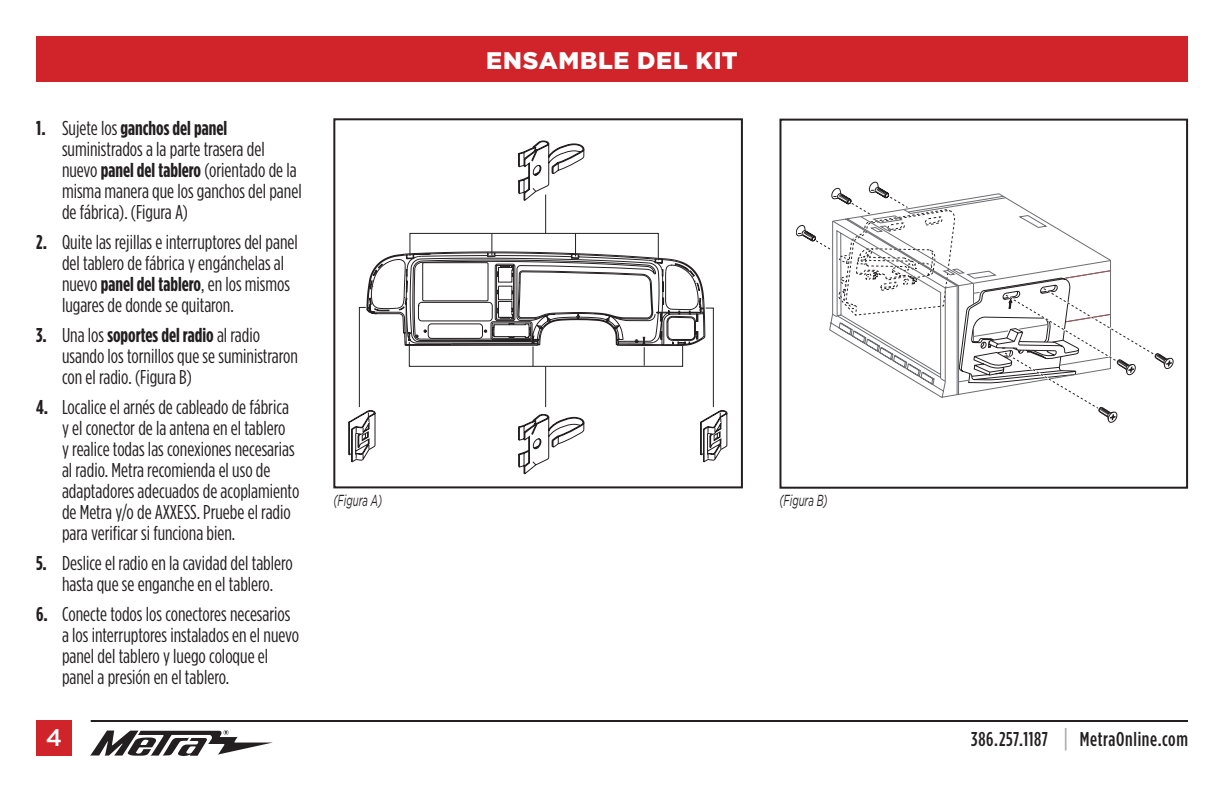
<style>
.page{position:relative;width:1224px;height:792px;background:#fff}
.page>*{position:absolute;margin:0;border:0;box-sizing:border-box;transform-origin:0 0}
.t1{font:900 24px "Gotham";letter-spacing:.03em;color:#fff}
.t2{font:500 24px "Gotham";color:#fff}
.t3{font:20px/21px "Gotham Condensed";color:#231f20}
.t4{font:500 20px "Gotham Condensed";letter-spacing:.03em;color:#231f20}
.t5{font:italic 16px "Gotham";color:#231f20;scale:.6 1}
.s1{font-weight:700}
.s2{font-size:26px;color:#a8a9ad}
</style>
<div class="page">
<div style="left:36px;top:36px;width:1152px;height:45px;background:#d1232a"></div>
<svg style="left:90px;top:730px;width:183px;height:26px"></svg>
<hr style="left:91px;top:720px;width:1097px;height:2px;background:#231f20">
<div style="left:36px;top:720px;width:36px;height:36px;background:#d1232a"></div>
<svg style="left:796px;top:182px;width:377px;height:241px"></svg>
<div style="left:779px;top:119px;width:409px;height:370px;border:2px solid #231f20"></div>
<div style="left:333px;top:118px;width:410px;height:370px;border:2px solid #231f20"></div>
<svg style="left:518px;top:141px;width:67px;height:60px"></svg>
<svg style="left:349px;top:233px;width:379px;height:241px"></svg>
<hr style="left:545px;top:195px;width:1px;height:38px;background:#231f20">
<hr style="left:545px;top:367px;width:1px;height:40px;background:#231f20">
<p class="t3" style="left:62px;top:117px;width:241px;text-indent:-26px"><span class="s1">1.</span> Sujete los <span class="s1">ganchos del panel </span>suministrados a la parte trasera del nuevo <span class="s1">panel del tablero</span> (orientado de la misma manera que los ganchos del panel de fábrica). (Figura A)</p>
<p class="t3" style="left:62px;top:231px;width:237px;text-indent:-26px"><span class="s1">2.</span> Quite las rejillas e interruptores del panel del tablero de fábrica y engánchelas al nuevo <span class="s1">panel del tablero</span>, en los mismos lugares de donde se quitaron.</p>
<p class="t3" style="left:62px;top:324px;width:237px;text-indent:-26px"><span class="s1">3.</span> Una los <span class="s1">soportes del radio</span> al radio usando los tornillos que se suministraron con el radio. (Figura B)</p>
<p class="t3" style="left:62px;top:396px;width:239px;text-indent:-26px"><span class="s1">4.</span> Localice el arnés de cableado de fábrica y el conector de la antena en el tablero<br>y realice todas las conexiones necesarias al radio. Metra recomienda el uso de adaptadores adecuados de acoplamiento de Metra y/o de AXXESS. Pruebe el radio para verificar si funciona bien.</p>
<p class="t3" style="left:36px;top:552px;width:258px;text-align:center"><span class="s1">5.</span> Deslice el radio en la cavidad del tablero hasta que se enganche en el tablero.</p>
<p class="t3" style="left:62px;top:603px;width:239px;text-indent:-26px"><span class="s1">6.</span> Conecte todos los conectores necesarios a los interruptores instalados en el nuevo panel del tablero y luego coloque el panel a presión en el tablero.</p>
<p class="t1" style="left:486px;top:46px;width:253px">ENSAMBLE DEL KIT</p>
<p class="t5" style="left:333px;top:491px;width:83px">(Figura A)</p>
<p class="t5" style="left:779px;top:491px;width:82px">(Figura B)</p>
<p class="t2" style="left:46px;top:724px;width:18px">4</p>
<p class="t4" style="left:971px;top:728px;width:218px">386.257.1187 <span class="s2">|</span> MetraOnline.com</p>
</div>
